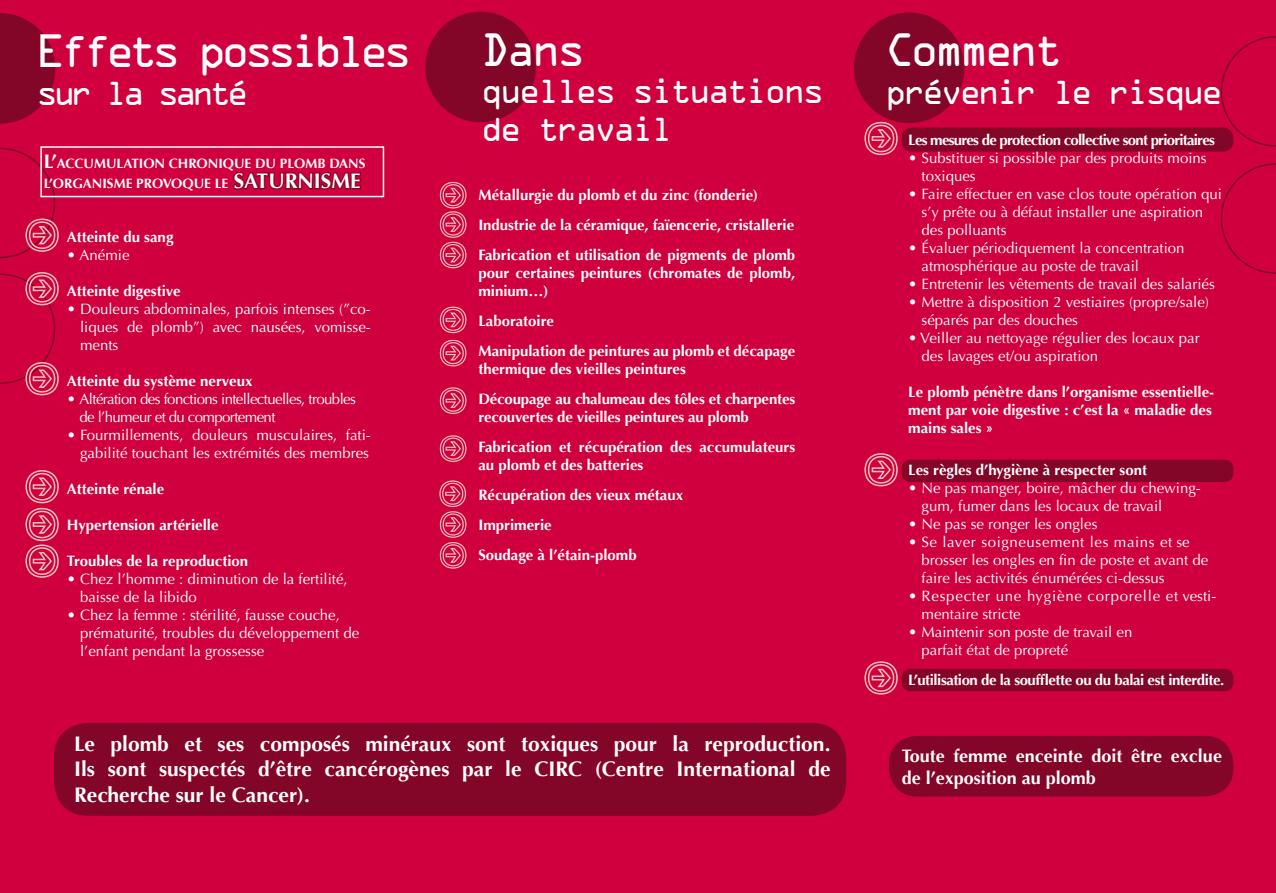
<style>
.page{position:relative;width:1276px;height:893px;background:#cf003d}
.page>*{position:absolute;margin:0;border:0;box-sizing:border-box;transform-origin:0 0}
.t1{font:42px "OCRA Std";letter-spacing:-.17em;color:#fff}
.t2{font:42px "OCRA Std";letter-spacing:-.13em;color:#fff}
.t3{font:31.5px/37.8px "OCRA Std";letter-spacing:-.12em;color:#fff}
.t4{font:31.5px "OCRA Std";letter-spacing:-.17em;color:#fff}
.t5{font:700 21px/25.2px "Optima";color:#fff;text-align:justify}
.t6{font:700 18px/21.6px "Optima";color:#fff}
.t7{font:15px/18px "Optima";color:#fff}
.t8{font:700 15px/30px "Optima";color:#fff}
.t9{font:15px/18px "Optima";letter-spacing:-.04em;color:#fff}
.t10{font:15px/18px "Optima";letter-spacing:.05em;color:#fff}
.t11{font:700 15px "Optima";letter-spacing:-.03em;color:#fff}
.t12{font:700 15px "Optima";letter-spacing:-.05em;color:#fff}
.t13{font:700 13.5px "Optima";color:#fff}
.s1{font-size:19.5px}
.s2{font-size:21px}
</style>
<div class="page">
<div style="left:901px;top:669px;width:332px;height:22px;background:#830628;border-radius:9px"></div>
<div style="left:425px;top:12px;width:111px;height:110px;background:#830628;border-radius:50%"></div>
<div style="left:854px;top:13px;width:110px;height:110px;background:#830628;border-radius:50%"></div>
<svg style="left:1220px;top:36px;width:56px;height:111px"></svg>
<svg style="left:1220px;top:163px;width:56px;height:111px"></svg>
<svg style="left:439px;top:181px;width:28px;height:88px"></svg>
<svg style="left:439px;top:306px;width:28px;height:61px"></svg>
<svg style="left:439px;top:387px;width:28px;height:27px"></svg>
<svg style="left:439px;top:435px;width:28px;height:27px"></svg>
<svg style="left:439px;top:480px;width:28px;height:89px"></svg>
<svg style="left:864px;top:453px;width:34px;height:34px"></svg>
<svg style="left:864px;top:121px;width:34px;height:35px"></svg>
<svg style="left:864px;top:661px;width:34px;height:34px"></svg>
<svg style="left:0;top:148px;width:60px;height:110px"></svg>
<svg style="left:0;top:272px;width:59px;height:124px"></svg>
<svg style="left:25px;top:470px;width:34px;height:108px"></svg>
<div style="left:40px;top:146px;width:344px;height:51px;border:2px solid #fff"></div>
<svg style="left:231px;top:146px;width:131px;height:52px"></svg>
<svg style="left:0;top:13px;width:55px;height:111px"></svg>
<div style="left:54px;top:723px;width:792px;height:93px;background:#830628;border-radius:34px"></div>
<div style="left:901px;top:460px;width:332px;height:22px;background:#830628;border-radius:9px"></div>
<div style="left:901px;top:128px;width:332px;height:24px;background:#830628;border-radius:10px"></div>
<div style="left:889px;top:736px;width:344px;height:60px;background:#830628;border-radius:29px"></div>
<h1 class="t1" style="left:36px;top:33px;width:378px">Effets possibles</h1>
<h2 class="t4" style="left:36px;top:79px;width:215px">sur la santé</h2>
<p class="t13" style="left:44px;top:156px;width:23px"><span class="s1">L’</span>acc</p>
<p class="t13" style="left:84px;top:156px;width:41px">umulati</p>
<p class="t13" style="left:143px;top:156px;width:36px">on chr</p>
<p class="t13" style="left:197px;top:156px;width:169px">onique du plomb dans</p>
<p class="t13" style="left:44px;top:176px;width:31px">l’orga</p>
<p class="t13" style="left:92px;top:176px;width:270px">nisme provoque le <span class="s2">saturnisme</span></p>
<p class="t8" style="left:67px;top:222px;width:108px">Atteinte du sang</p>
<p class="t7" style="left:67px;top:246px;width:64px">• Anémie</p>
<p class="t8" style="left:67px;top:276px;width:115px">Atteinte digestive</p>
<p class="t7" style="left:80px;top:300px;width:292px;text-align:justify;text-indent:-13px">• Douleurs abdominales, parfois intenses (”co&shy;liques de plomb”) avec nausées, vomisse&shy;ments</p>
<p class="t8" style="left:67px;top:366px;width:187px">Atteinte du système nerveux</p>
<p class="t9" style="left:79px;top:390px;width:278px;text-indent:-13px">• Altération des fonctions intellectuelles, troubles de l’humeur et du comportement</p>
<p class="t7" style="left:67px;top:426px;width:306px;text-align:right">• Fourmillements, douleurs musculaires, fati&shy;gabilité touchant les extrémités des membres</p>
<p class="t8" style="left:67px;top:474px;width:99px">Atteinte rénale</p>
<p class="t8" style="left:67px;top:510px;width:153px">Hypertension artérielle</p>
<p class="t8" style="left:67px;top:546px;width:183px">Troubles de la reproduction</p>
<p class="t7" style="left:80px;top:570px;width:269px;text-indent:-13px">• Chez l’homme : diminution de la fertilité, baisse de la libido</p>
<p class="t7" style="left:80px;top:606px;width:281px;text-indent:-13px">• Chez la femme : stérilité, fausse couche, prématurité, troubles du développement de l’enfant pendant la grossesse</p>
<h1 class="t1" style="left:480px;top:31px;width:107px">Dans</h1>
<h2 class="t3" style="left:480px;top:75px;width:345px">quelles situations de travail</h2>
<p class="t8" style="left:478px;top:180px;width:318px">Métallurgie du plomb et du zinc (fonderie)<br>Industrie de la céramique, faïencerie, cristallerie<br>Fabrication et utilisation de pigments de plomb</p>
<p class="t8" style="left:478px;top:264px;width:318px;line-height:18px">pour certaines peintures (chromates de plomb, minium…)</p>
<p class="t8" style="left:478px;top:306px;width:318px">Laboratoire<br>Manipulation de peintures au plomb et décapage</p>
<p class="t8" style="left:478px;top:354px;width:318px">thermique des vieilles peintures<br>Découpage au chalumeau des tôles et charpentes</p>
<p class="t8" style="left:478px;top:402px;width:318px">recouvertes de vieilles peintures au plomb<br>Fabrication et récupération des accumulateurs</p>
<p class="t8" style="left:478px;top:450px;width:206px">au plomb et des batteries<br>Récupération des vieux métaux<br>Imprimerie<br>Soudage à l’étain-plomb</p>
<h3 class="t5" style="left:74px;top:732px;width:758px">Le plomb et ses composés minéraux sont toxiques pour la reproduction.<br>Ils sont suspectés d’être cancérogènes par le CIRC (Centre International de Recherche sur le Cancer).</h3>
<h1 class="t2" style="left:884px;top:32px;width:180px">Comment</h1>
<h2 class="t3" style="left:884px;top:76px;width:340px">prévenir le risque</h2>
<p class="t12" style="left:908px;top:131px;width:308px">Les mesures de protection collective sont prioritaires</p>
<p class="t7" style="left:921px;top:149px;width:287px;text-indent:-13px">• Substituer si possible par des produits moins toxiques</p>
<p class="t7" style="left:921px;top:185px;width:302px;text-indent:-13px">• Faire effectuer en vase clos toute opération qui s’y prête ou à défaut installer une aspiration des polluants</p>
<p class="t7" style="left:921px;top:239px;width:264px;text-indent:-13px">• évaluer périodiquement la concentration atmosphérique au poste de travail</p>
<p class="t7" style="left:908px;top:275px;width:308px">• Entretenir les vêtements de travail des salariés</p>
<p class="t7" style="left:921px;top:293px;width:289px;text-indent:-13px">• Mettre à disposition 2 vestiaires (propre/sale) séparés par des douches</p>
<p class="t7" style="left:921px;top:329px;width:280px;text-indent:-13px">• Veiller au nettoyage régulier des locaux par des lavages et/ou aspiration</p>
<p class="t8" style="left:908px;top:383px;width:307px;line-height:18px">Le plomb pénètre dans l’organisme essentielle&shy;ment par voie digestive : c’est la « maladie des mains sales »</p>
<p class="t8" style="left:908px;top:455px;width:240px">Les règles d’hygiène à respecter sont</p>
<p class="t7" style="left:921px;top:479px;width:281px;text-indent:-13px">• Ne pas manger, boire, mâcher du chewing&shy;gum, fumer dans les locaux de travail</p>
<p class="t7" style="left:908px;top:515px;width:191px">• Ne pas se ronger les ongles</p>
<p class="t7" style="left:921px;top:533px;width:288px;text-indent:-13px">• Se laver soigneusement les mains et se brosser les ongles en fin de poste et avant de faire les activités énumérées ci-dessus</p>
<p class="t10" style="left:921px;top:587px;width:296px;text-indent:-13px">• Respecter une hygiène corporelle et vesti&shy;mentaire stricte</p>
<p class="t7" style="left:921px;top:623px;width:212px;text-indent:-13px">• Maintenir son poste de travail en parfait état de propreté</p>
<p class="t11" style="left:908px;top:671px;width:317px">L’utilisation de la soufflette ou du balai est interdite.</p>
<p class="t6" style="left:901px;top:745px;width:322px">Toute femme enceinte doit être exclue de l’exposition au plomb</p>
</div>
